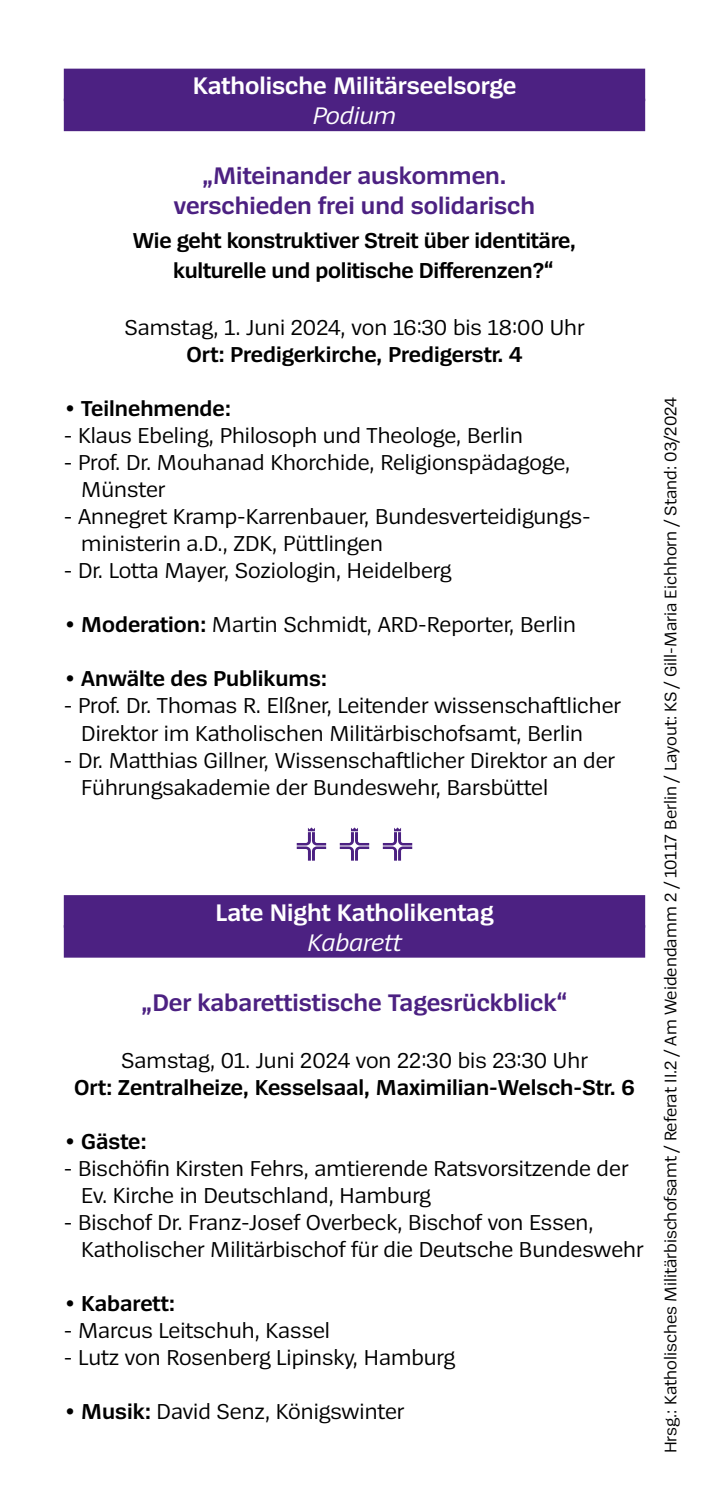
<style>
.page{position:relative;width:709px;height:1489px;background:#fff}
.page>*{position:absolute;margin:0;border:0;box-sizing:border-box;transform-origin:0 0}
.t1{font:700 25px/30px "Spiegel Sans";color:#4c2182;text-align:center}
.t2{font:700 25px "Spiegel Sans";color:#fff}
.t3{font:italic 25px "Spiegel Sans";color:#fff}
.t4{font:22.5px/27px "Spiegel Sans";color:#000}
.t5{font:700 22.5px/30px "Spiegel Sans";color:#000}
.t6{font:17.5px "Spiegel Sans";color:#000}
.s1{font-weight:400}
.s2{font-weight:700}
</style>
<div class="page">
<svg style="left:297px;top:827px;width:29px;height:33px"></svg>
<svg style="left:340px;top:827px;width:29px;height:33px"></svg>
<svg style="left:383px;top:827px;width:29px;height:33px"></svg>
<div style="left:64px;top:69px;width:581px;height:32px;background:#4c2182"></div>
<div style="left:64px;top:99px;width:581px;height:32px;background:#4c2182"></div>
<div style="left:64px;top:895px;width:581px;height:32px;background:#4c2182"></div>
<div style="left:64px;top:925px;width:581px;height:32px;background:#4c2182"></div>
<p class="t2" style="left:193px;top:70px;width:325px">Katholische Militärseelsorge</p>
<p class="t3" style="left:313px;top:100px;width:85px">Podium</p>
<p class="t1" style="left:174px;top:159px;width:363px">„Miteinander auskommen. verschieden frei und solidarisch</p>
<p class="t5" style="left:173px;top:224px;width:405px;text-indent:-40px">Wie geht konstruktiver Streit über identitäre, kulturelle und politische Differenzen?“</p>
<p class="t4" style="left:124px;top:313px;width:461px">Samstag, 1. Juni 2024, von 16:30 bis 18:00 Uhr</p>
<p class="t5" style="left:186px;top:338px;width:337px">Ort: Predigerkirche, Predigerstr. 4</p>
<p class="t5" style="left:64px;top:392px;width:169px"><span class="s1">•</span> Teilnehmende:</p>
<p class="t4" style="left:64px;top:421px;width:460px">- Klaus Ebeling, Philosoph und Theologe, Berlin</p>
<p class="t4" style="left:81px;top:448px;width:490px;text-indent:-18px">- Prof. Dr. Mouhanad Khorchide, Religionspädagoge,<br>Münster</p>
<p class="t4" style="left:81px;top:502px;width:508px;text-indent:-18px">- Annegret Kramp-Karrenbauer, Bundesverteidigungs&shy;ministerin a.D., ZDK, Püttlingen</p>
<p class="t4" style="left:64px;top:556px;width:389px">- Dr. Lotta Mayer, Soziologin, Heidelberg</p>
<p class="t4" style="left:64px;top:610px;width:513px">• <span class="s2">Moderation:</span> Martin Schmidt, ARD-Reporter, Berlin</p>
<p class="t5" style="left:64px;top:662px;width:265px"><span class="s1">•</span> Anwälte des Publikums:</p>
<p class="t4" style="left:81px;top:691px;width:541px;text-indent:-18px">- Prof. Dr. Thomas R. Elßner, Leitender wissenschaftlicher<br>Direktor im Katholischen Militärbischofsamt, Berlin</p>
<p class="t4" style="left:81px;top:745px;width:535px;text-indent:-18px">- Dr. Matthias Gillner, Wissenschaftlicher Direktor an der<br>Führungsakademie der Bundeswehr, Barsbüttel</p>
<p class="t2" style="left:215px;top:896px;width:279px">Late Night Katholikentag</p>
<p class="t3" style="left:308px;top:926px;width:95px">Kabarett</p>
<p class="t1" style="left:142px;top:985px;width:427px">„Der kabarettistische Tagesrückblick“</p>
<p class="t4" style="left:121px;top:1045px;width:468px">Samstag, 01. Juni 2024 von 22:30 bis 23:30 Uhr</p>
<p class="t5" style="left:74px;top:1070px;width:562px">Ort: Zentralheize, Kesselsaal, Maximilian-Welsch-Str. 6</p>
<p class="t5" style="left:64px;top:1124px;width:84px"><span class="s1">•</span> Gäste:</p>
<p class="t4" style="left:81px;top:1153px;width:548px;text-indent:-18px">- Bischöfin Kirsten Fehrs, amtierende Ratsvorsitzende der<br>Ev. Kirche in Deutschland, Hamburg</p>
<p class="t4" style="left:81px;top:1207px;width:563px;text-indent:-18px">- Bischof Dr. Franz-Josef Overbeck, Bischof von Essen,<br>Katholischer Militärbischof für die Deutsche Bundeswehr</p>
<p class="t5" style="left:64px;top:1286px;width:113px"><span class="s1">•</span> Kabarett:</p>
<p class="t4" style="left:64px;top:1315px;width:268px">- Marcus Leitschuh, Kassel</p>
<p class="t4" style="left:64px;top:1342px;width:393px">- Lutz von Rosenberg Lipinsky, Hamburg</p>
<p class="t4" style="left:64px;top:1396px;width:342px">• <span class="s2">Musik:</span> David Senz, Königswinter</p>
<p class="t6" style="left:659px;top:1453px;width:1057px;rotate:-90deg">Hrsg.: Katholisches Militärbischofsamt / Referat II.2 / Am Weidendamm 2 / 10117 Berlin / Layout: KS / Gill-Maria Eichhorn / Stand: 03/2024</p>
</div>
